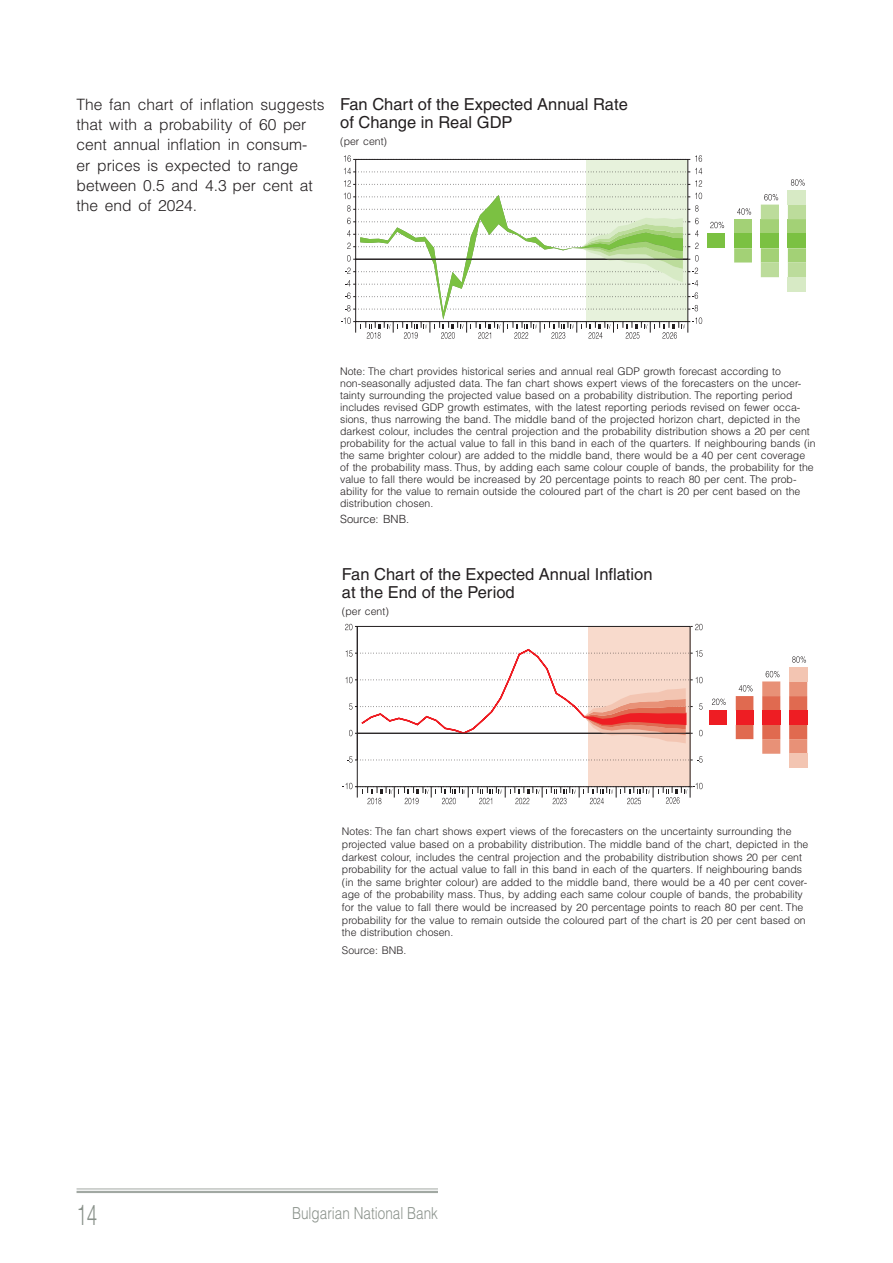
<style>
.page{position:relative;width:893px;height:1263px;background:#fff}
.page>*{position:absolute;margin:0;border:0;box-sizing:border-box;transform-origin:0 0}
.t1{font:300 28.5px "SP Herald Narrow";color:#89918a;scale:.8 1}
.t2{font:16.5px/18px "SP Herald ML";color:#231f20}
.t3{font:300 16.5px "SP Herald Narrow";color:#89918a}
.t4{font:300 15.6px/20.2px "SP Herald ML";color:#231f20}
.t5{font:300 11.25px "SP Herald ML";color:#231f20}
.t6{font:300 10.5px "SP Helicon";color:#231f20}
.t7{font:300 10.5px "SP Herald ML";color:#231f20}
</style>
<div class="page">
<hr style="left:77px;top:1188px;width:361px;height:1px;background:#89918a">
<hr style="left:77px;top:1191px;width:361px;height:2px;background:#89918a">
<div style="left:586px;top:159px;width:101px;height:162px;background:#e7f2dc"></div>
<hr style="left:355px;top:159px;width:1px;height:163px;background:#231f20">
<hr style="left:688px;top:159px;width:1px;height:163px;background:#231f20">
<div style="left:788px;top:219px;width:18px;height:15px;background:#a3d176"></div>
<div style="left:761px;top:219px;width:18px;height:15px;background:#a3d176"></div>
<div style="left:734px;top:219px;width:18px;height:15px;background:#a3d176"></div>
<svg style="left:734px;top:248px;width:72px;height:29px"></svg>
<div style="left:788px;top:190px;width:18px;height:15px;background:#d7eac5"></div>
<div style="left:788px;top:277px;width:18px;height:14px;background:#d7eac5"></div>
<svg style="left:710px;top:222px;width:14px;height:6px"></svg>
<svg style="left:737px;top:208px;width:14px;height:7px"></svg>
<svg style="left:761px;top:194px;width:45px;height:25px"></svg>
<svg style="left:791px;top:179px;width:14px;height:7px"></svg>
<div style="left:707px;top:234px;width:18px;height:14px;background:#7bc142"></div>
<div style="left:734px;top:234px;width:18px;height:14px;background:#7bc142"></div>
<div style="left:761px;top:234px;width:18px;height:14px;background:#7bc142"></div>
<div style="left:788px;top:234px;width:18px;height:14px;background:#7bc142"></div>
<svg style="left:344px;top:168px;width:358px;height:6px"></svg>
<svg style="left:344px;top:180px;width:358px;height:7px"></svg>
<svg style="left:344px;top:155px;width:358px;height:7px"></svg>
<svg style="left:341px;top:193px;width:361px;height:146px"></svg>
<hr style="left:356px;top:259px;width:331px;height:1px;background:#231f20">
<div style="left:588px;top:626px;width:102px;height:160px;background:#f8dacc"></div>
<svg style="left:736px;top:725px;width:71px;height:29px"></svg>
<div style="left:789px;top:667px;width:18px;height:14px;background:#f3c5b2"></div>
<div style="left:789px;top:754px;width:18px;height:14px;background:#f3c5b2"></div>
<div style="left:709px;top:710px;width:17px;height:15px;background:#ee1d23"></div>
<div style="left:736px;top:710px;width:17px;height:15px;background:#ee1d23"></div>
<div style="left:762px;top:710px;width:18px;height:15px;background:#ee1d23"></div>
<div style="left:789px;top:710px;width:18px;height:15px;background:#ee1d23"></div>
<svg style="left:712px;top:699px;width:14px;height:6px"></svg>
<svg style="left:736px;top:671px;width:71px;height:39px"></svg>
<svg style="left:792px;top:656px;width:14px;height:7px"></svg>
<svg style="left:345px;top:624px;width:12px;height:6px"></svg>
<svg style="left:691px;top:624px;width:12px;height:6px"></svg>
<svg style="left:347px;top:756px;width:356px;height:7px"></svg>
<svg style="left:342px;top:783px;width:361px;height:21px"></svg>
<hr style="left:357px;top:626px;width:333px;height:1px;background:#231f20">
<hr style="left:690px;top:626px;width:1px;height:161px;background:#231f20">
<hr style="left:357px;top:786px;width:333px;height:1px;background:#231f20">
<hr style="left:357px;top:626px;width:1px;height:161px;background:#231f20">
<svg style="left:345px;top:648px;width:358px;height:95px"></svg>
<hr style="left:357px;top:626px;width:1px;height:134px;background:#231f20">
<hr style="left:357px;top:733px;width:333px;height:1px;background:#231f20">
<h3 class="t4" style="left:77px;top:94px;width:250px">The fan chart of inflation suggests that with a probability of 60 per cent annual inflation in consum&shy;er prices is expected to range between 0.5 and 4.3 per cent at the end of 2024.</h3>
<h2 class="t2" style="left:340px;top:95px;width:289px">Fan Chart of the Expected Annual Rate of Change in Real GDP</h2>
<p class="t7" style="left:340px;top:134px;width:48px">(per cent)</p>
<p class="t6" style="left:411px;top:365px;width:29px">▼ □❖</p>
<p class="t6" style="left:453px;top:365px;width:33px">▲ ▲▼□</p>
<p class="t6" style="left:567px;top:365px;width:27px">■■◆ ●</p>
<p class="t6" style="left:611px;top:365px;width:4px">●</p>
<p class="t6" style="left:653px;top:365px;width:36px">□ ▼ □</p>
<p class="t6" style="left:738px;top:365px;width:44px">□ ■ ▼□</p>
<p class="t6" style="left:340px;top:377px;width:67px">■□■ ▲ ▲□■ ●●</p>
<p class="t6" style="left:429px;top:377px;width:16px">◆▲▼</p>
<p class="t6" style="left:516px;top:377px;width:69px">■ ▼ ▲□▲</p>
<p class="t6" style="left:642px;top:377px;width:26px">▲ □ ▼</p>
<p class="t6" style="left:685px;top:377px;width:73px">□ ▲▼ ▲ □■ ▼</p>
<p class="t6" style="left:340px;top:389px;width:94px">▼ ■▼ ▲◆ □◆■ ■ ▼</p>
<p class="t6" style="left:496px;top:389px;width:21px">❖ ●◆</p>
<p class="t6" style="left:537px;top:389px;width:34px">▲ □■</p>
<p class="t6" style="left:593px;top:389px;width:36px">□ ●▼</p>
<p class="t6" style="left:646px;top:389px;width:45px">▲▼ ◆▼ □■</p>
<p class="t6" style="left:731px;top:389px;width:22px">□▼■</p>
<p class="t6" style="left:342px;top:401px;width:65px">■ ●◆ ▲ ❖▲</p>
<p class="t6" style="left:576px;top:401px;width:27px">●▼▲▼</p>
<p class="t6" style="left:620px;top:401px;width:22px">□▼■</p>
<p class="t6" style="left:669px;top:401px;width:45px">□ ▲ ❖▲</p>
<p class="t6" style="left:340px;top:413px;width:110px">▲□■▲ ▼ ◆▲ ■ □ ■ ▼</p>
<p class="t6" style="left:476px;top:413px;width:7px">■</p>
<p class="t6" style="left:539px;top:413px;width:57px">● ■ □ ▼</p>
<p class="t6" style="left:665px;top:413px;width:30px">□ □■</p>
<p class="t6" style="left:755px;top:413px;width:35px">▼ ■ ▼</p>
<p class="t6" style="left:367px;top:425px;width:95px">▲▼ □●□◆ ■ ●◆ ▲ ▼</p>
<p class="t6" style="left:487px;top:425px;width:22px">■▼ ●</p>
<p class="t6" style="left:521px;top:425px;width:67px">□ ▼□■ ■ ▼</p>
<p class="t6" style="left:612px;top:425px;width:36px">□ ●▼</p>
<p class="t6" style="left:664px;top:425px;width:78px">▲▼ ◆▼□■ ▲ □ ▲</p>
<p class="t6" style="left:350px;top:437px;width:64px">□ ●▼ □ ▼</p>
<p class="t6" style="left:439px;top:437px;width:109px">▼◆ ● ❖ ●◆ ▼□ ●● ■ ▼ ▲</p>
<p class="t6" style="left:649px;top:437px;width:41px">❑◆▼▲</p>
<p class="t6" style="left:704px;top:437px;width:7px">■</p>
<p class="t6" style="left:737px;top:437px;width:25px">□◆ ■</p>
<p class="t6" style="left:783px;top:437px;width:34px">■ ▲ ■</p>
<p class="t6" style="left:413px;top:449px;width:43px">▼ □●□◆</p>
<p class="t6" style="left:519px;top:449px;width:17px">▼□ ▼</p>
<p class="t6" style="left:652px;top:449px;width:16px">□◆●</p>
<p class="t6" style="left:748px;top:449px;width:31px">■▼ □❖</p>
<p class="t6" style="left:381px;top:461px;width:36px">□ ●▼</p>
<p class="t6" style="left:521px;top:461px;width:7px">■</p>
<p class="t6" style="left:599px;top:461px;width:21px">□●□◆</p>
<p class="t6" style="left:632px;top:461px;width:37px">□◆ ● □</p>
<p class="t6" style="left:687px;top:461px;width:29px">■ ▲ ▼</p>
<p class="t6" style="left:740px;top:461px;width:64px">□ ●▼ □ ▼</p>
<p class="t6" style="left:340px;top:473px;width:63px">❖ ●◆ ▼□ ●● ▼</p>
<p class="t6" style="left:434px;top:473px;width:16px">□◆●</p>
<p class="t6" style="left:620px;top:473px;width:36px">□ ■▼▲ ▼□</p>
<p class="t6" style="left:355px;top:485px;width:37px">●▼ □ ▼</p>
<p class="t6" style="left:406px;top:485px;width:39px">❖ ●◆ ▼□</p>
<p class="t6" style="left:473px;top:485px;width:31px">■ □◆▼▲</p>
<p class="t6" style="left:521px;top:485px;width:46px">▼ □●□◆</p>
<p class="t6" style="left:601px;top:485px;width:24px">▼ □ ▼</p>
<p class="t6" style="left:749px;top:485px;width:41px">▲ □■ ▼</p>
<p class="t6" style="left:349px;top:497px;width:45px">▲▼ ◆▼ □■</p>
<p class="t6" style="left:408px;top:497px;width:24px">□▲ ■</p>
<p class="t5" style="left:340px;top:511px;width:71px">Source: BNB.</p>
<h2 class="t2" style="left:342px;top:565px;width:312px">Fan Chart of the Expected Annual Inflation at the End of the Period</h2>
<p class="t7" style="left:342px;top:604px;width:48px">(per cent)</p>
<p class="t6" style="left:349px;top:826px;width:21px">□▼ ▲</p>
<p class="t6" style="left:405px;top:826px;width:69px">■ ▼ ▲□▲</p>
<p class="t6" style="left:531px;top:826px;width:26px">▲ □ ▼</p>
<p class="t6" style="left:574px;top:826px;width:73px">□ ▲▼ ▲ □■ ▼</p>
<p class="t6" style="left:688px;top:826px;width:94px">▼ ■▼ ▲◆ □◆■ ■ ▼</p>
<p class="t6" style="left:390px;top:838px;width:21px">❖ ●◆</p>
<p class="t6" style="left:432px;top:838px;width:34px">▲ □■</p>
<p class="t6" style="left:488px;top:838px;width:36px">□ ●▼</p>
<p class="t6" style="left:540px;top:838px;width:45px">▲▼ ◆▼ □■</p>
<p class="t6" style="left:634px;top:838px;width:57px">● ■ □ ▼</p>
<p class="t6" style="left:763px;top:838px;width:35px">▼ ■ ▼</p>
<p class="t6" style="left:369px;top:851px;width:95px">▲▼ □●□◆ ■ ●◆ ▲ ▼</p>
<p class="t6" style="left:489px;top:851px;width:22px">■▼ ●</p>
<p class="t6" style="left:523px;top:851px;width:67px">□ ▼□■ ■ ▼</p>
<p class="t6" style="left:614px;top:851px;width:36px">□ ●▼</p>
<p class="t6" style="left:666px;top:851px;width:78px">▲▼ ◆▼□■ ▲ □ ▲</p>
<p class="t6" style="left:352px;top:863px;width:64px">□ ●▼ □ ▼</p>
<p class="t6" style="left:441px;top:863px;width:109px">▼◆ ● ❖ ●◆ ▼□ ●● ■ ▼ ▲</p>
<p class="t6" style="left:651px;top:863px;width:41px">❑◆▼▲</p>
<p class="t6" style="left:706px;top:863px;width:7px">■</p>
<p class="t6" style="left:739px;top:863px;width:25px">□◆ ■</p>
<p class="t6" style="left:430px;top:876px;width:43px">▼ □●□◆</p>
<p class="t6" style="left:536px;top:876px;width:17px">▼□ ▼</p>
<p class="t6" style="left:669px;top:876px;width:16px">□◆●</p>
<p class="t6" style="left:765px;top:876px;width:31px">■▼ □❖</p>
<p class="t6" style="left:404px;top:889px;width:36px">□ ●▼</p>
<p class="t6" style="left:545px;top:889px;width:7px">■</p>
<p class="t6" style="left:623px;top:889px;width:21px">□●□◆</p>
<p class="t6" style="left:656px;top:889px;width:37px">□◆ ● □</p>
<p class="t6" style="left:711px;top:889px;width:29px">■ ▲ ▼</p>
<p class="t6" style="left:763px;top:889px;width:36px">□ ●▼</p>
<p class="t6" style="left:376px;top:901px;width:63px">❖ ●◆ ▼□ ●● ▼</p>
<p class="t6" style="left:470px;top:901px;width:16px">□◆●</p>
<p class="t6" style="left:656px;top:901px;width:36px">□ ■▼▲ ▼□</p>
<p class="t6" style="left:352px;top:914px;width:64px">□ ●▼ □ ▼</p>
<p class="t6" style="left:430px;top:914px;width:39px">❖ ●◆ ▼□</p>
<p class="t6" style="left:497px;top:914px;width:31px">■ □◆▼▲</p>
<p class="t6" style="left:545px;top:914px;width:46px">▼ □●□◆</p>
<p class="t6" style="left:624px;top:914px;width:24px">▼ □ ▼</p>
<p class="t6" style="left:773px;top:914px;width:34px">▲ □■</p>
<p class="t6" style="left:342px;top:926px;width:72px">▼ ▲▼ ◆▼ □■</p>
<p class="t6" style="left:428px;top:926px;width:24px">□▲ ■</p>
<p class="t7" style="left:342px;top:943px;width:66px">Source: BNB.</p>
<h1 class="t1" style="left:77px;top:1199px;width:27px">14</h1>
<h2 class="t3" style="left:292px;top:1204px;width:147px">Bulgarian National Bank</h2>
</div>
